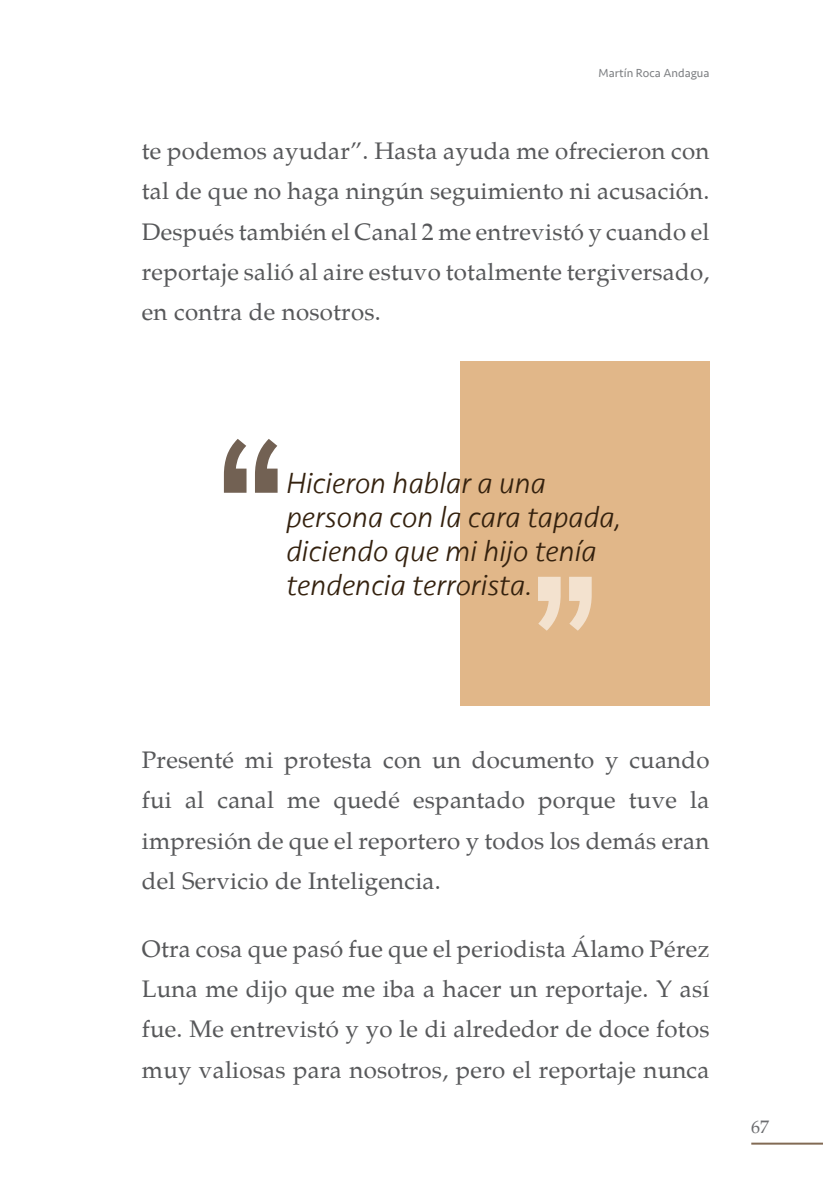
<style>
.page{position:relative;width:823px;height:1191px;background:#fff}
.page>*{position:absolute;margin:0;border:0;box-sizing:border-box;transform-origin:0 0}
.Llamadas{font:italic 300 30px "Seravek";color:#34210e}
.CuerpoTXT{font:24px/40.2px "Palatino";letter-spacing:.01em;color:#57585a;text-align:justify}
.t1{font:18px "Palatino";color:#6c6d70}
.t2{font:12px "Seravek";color:#808285}
</style>
<div class="page">
<hr style="left:750px;top:1142px;width:72px;height:2px;background:#826a54">
<div style="left:460px;top:361px;width:249px;height:344px;background:#e1b789"></div>
<svg style="left:224px;top:439px;width:53px;height:54px"></svg>
<svg style="left:538px;top:577px;width:53px;height:53px"></svg>
<p class="t2" style="left:598px;top:64px;width:112px">Martín Roca Andagua</p>
<p class="CuerpoTXT" style="left:142px;top:129px;width:568px">te podemos ayudar”. Hasta ayuda me ofrecieron con tal de que no haga ningún seguimiento ni acusación.<br>Después también el Canal 2 me entrevistó y cuando el reportaje salió al aire estuvo totalmente tergiversado, en contra de nosotros.</p>
<p class="Llamadas" style="left:286px;top:465px;width:261px">Hicieron hablar a una</p>
<p class="Llamadas" style="left:286px;top:499px;width:336px">persona con la cara tapada,</p>
<p class="Llamadas" style="left:286px;top:533px;width:312px">diciendo que mi hijo tenía</p>
<p class="Llamadas" style="left:286px;top:567px;width:248px">tendencia terrorista.</p>
<p class="CuerpoTXT" style="left:142px;top:738px;width:569px">Presenté mi protesta con un documento y cuando fui al canal me quedé espantado porque tuve la impresión de que el reportero y todos los demás eran del Servicio de Inteligencia.</p>
<p class="CuerpoTXT" style="left:142px;top:927px;width:569px">Otra cosa que pasó fue que el periodista Álamo Pérez Luna me dijo que me iba a hacer un reportaje. Y así fue. Me entrevistó y yo le di alrededor de doce fotos muy valiosas para nosotros, pero el reportaje nunca</p>
<p class="t1" style="left:750px;top:1112px;width:19px">67</p>
</div>
